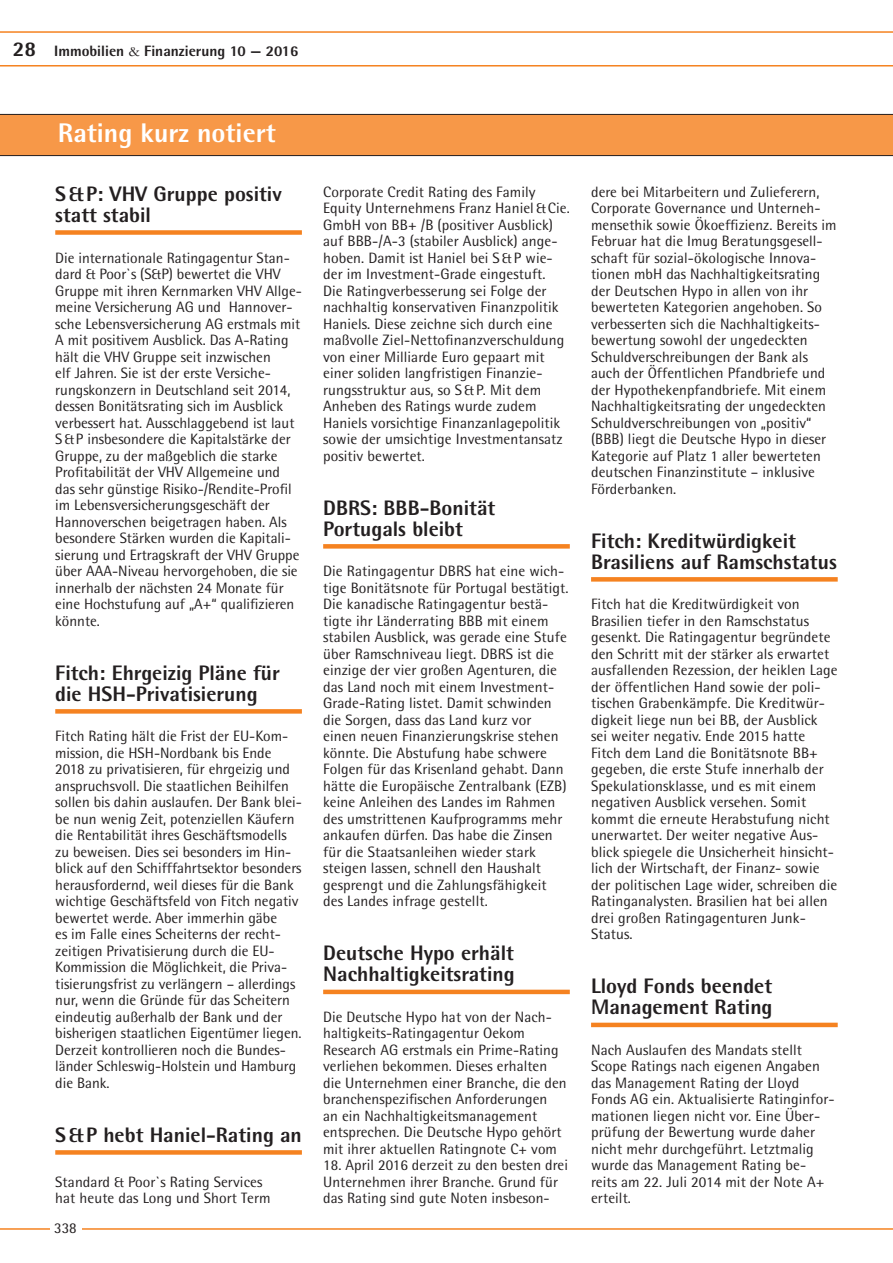
<style>
.page{position:relative;width:893px;height:1263px;background:#fff}
.page>*{position:absolute;margin:0;border:0;box-sizing:border-box;transform-origin:0 0}
.t1{font:800 27px "Rotis Semi Sans";color:#fff}
.t2{font:800 21px/21px "Rotis Semi Sans";color:#231f20}
.t3{font:15px/16.5px "Rotis Semi Sans";letter-spacing:.005em;color:#231f20}
.t4{font:800 15px "Rotis Semi Sans";color:#231f20}
.s1{font-family:"Garamond";font-weight:400}
</style>
<div class="page">
<div style="left:0;top:114px;width:893px;height:42px;background:#f79848"></div>
<hr style="left:0;top:1228px;width:893px;height:2px;background:#f58220">
<div style="left:55px;top:230px;width:247px;height:5px;background:#f58220"></div>
<div style="left:55px;top:709px;width:247px;height:5px;background:#f58220"></div>
<div style="left:55px;top:1150px;width:247px;height:5px;background:#f58220"></div>
<div style="left:323px;top:544px;width:247px;height:5px;background:#f58220"></div>
<hr style="left:323px;top:990px;width:247px;height:4px;background:#f58220">
<div style="left:591px;top:577px;width:247px;height:5px;background:#f58220"></div>
<hr style="left:591px;top:1023px;width:247px;height:4px;background:#f58220">
<div style="left:50px;top:1214px;width:32px;height:31px;background:#fff"></div>
<svg style="left:0;top:31px;width:893px;height:36px"></svg>
<h2 class="t2" style="left:13px;top:38px;width:25px">28</h2>
<p class="t4" style="left:54px;top:41px;width:246px">Immobilien <span class="s1">&amp;</span> Finanzierung 10 — 2016</p>
<h1 class="t1" style="left:58px;top:116px;width:219px">Rating kurz notiert</h1>
<h2 class="t2" style="left:55px;top:183px;width:228px">S&amp;P: VHV Gruppe positiv statt stabil</h2>
<p class="t3" style="left:55px;top:249px;width:248px">Die internationale Ratingagentur Stan&shy;dard &amp; Poor`s (S&amp;P) bewertet die VHV Gruppe mit ihren Kernmarken VHV Allge&shy;meine Versicherung AG und Hannover&shy;sche Lebensversicherung AG erstmals mit A mit positivem Ausblick. Das A-Rating hält die VHV Gruppe seit inzwischen<br>elf Jahren. Sie ist der erste Versiche&shy;rungskonzern in Deutschland seit 2014, dessen Bonitätsrating sich im Ausblick verbessert hat. Ausschlaggebend ist laut S&amp;P insbesondere die Kapitalstärke der Gruppe, zu der maßgeblich die starke Profitabilität der VHV Allgemeine und das sehr günstige Risiko-/Rendite-Profil im Lebensversicherungsgeschäft der Hannoverschen beigetragen haben. Als besondere Stärken wurden die Kapitali&shy;sierung und Ertragskraft der VHV Gruppe über AAA-Niveau hervorgehoben, die sie innerhalb der nächsten 24 Monate für eine Hochstufung auf „A+“ qualifizieren könnte.</p>
<h2 class="t2" style="left:55px;top:661px;width:226px">Fitch: Ehrgeizig Pläne für die HSH-Privatisierung</h2>
<p class="t3" style="left:55px;top:728px;width:248px">Fitch Rating hält die Frist der EU-Kom&shy;mission, die HSH-Nordbank bis Ende 2018 zu privatisieren, für ehrgeizig und anspruchsvoll. Die staatlichen Beihilfen sollen bis dahin auslaufen. Der Bank blei&shy;be nun wenig Zeit, potenziellen Käufern die Rentabilität ihres Geschäftsmodells zu beweisen. Dies sei besonders im Hin&shy;blick auf den Schifffahrtsektor besonders herausfordernd, weil dieses für die Bank wichtige Geschäftsfeld von Fitch negativ bewertet werde. Aber immerhin gäbe<br>es im Falle eines Scheiterns der recht&shy;zeitigen Privatisierung durch die EU-Kommission die Möglichkeit, die Priva&shy;tisierungsfrist zu verlängern – allerdings nur, wenn die Gründe für das Scheitern eindeutig außerhalb der Bank und der bisherigen staatlichen Eigentümer liegen.<br>Derzeit kontrollieren noch die Bundes&shy;länder Schleswig-Holstein und Hamburg die Bank.</p>
<h2 class="t2" style="left:55px;top:1123px;width:248px">S&amp;P hebt Haniel-Rating an</h2>
<p class="t3" style="left:55px;top:1173px;width:217px">Standard &amp; Poor`s Rating Services hat heute das Long und Short Term</p>
<p class="t3" style="left:54px;top:1219px;width:24px">338</p>
<p class="t3" style="left:323px;top:183px;width:248px">Corporate Credit Rating des Family Equity Unternehmens Franz Haniel&amp;Cie.<br>GmbH von BB+ /B (positiver Ausblick) auf BBB-/A-3 (stabiler Ausblick) ange&shy;hoben. Damit ist Haniel bei S&amp;P wie&shy;der im Investment-Grade eingestuft.<br>Die Ratingverbesserung sei Folge der nachhaltig konservativen Finanzpolitik Haniels. Diese zeichne sich durch eine maßvolle Ziel-Nettofinanzverschuldung von einer Milliarde Euro gepaart mit einer soliden langfristigen Finanzie&shy;rungsstruktur aus, so S&amp;P. Mit dem Anheben des Ratings wurde zudem Haniels vorsichtige Finanzanlagepolitik sowie der umsichtige Investmentansatz positiv bewertet.</p>
<h2 class="t2" style="left:323px;top:496px;width:174px">DBRS: BBB-Bonität<br>Portugals bleibt</h2>
<p class="t3" style="left:323px;top:563px;width:247px">Die Ratingagentur DBRS hat eine wich&shy;tige Bonitätsnote für Portugal bestätigt.<br>Die kanadische Ratingagentur bestä&shy;tigte ihr Länderrating BBB mit einem stabilen Ausblick, was gerade eine Stufe über Ramschniveau liegt. DBRS ist die einzige der vier großen Agenturen, die das Land noch mit einem Investment-Grade-Rating listet. Damit schwinden die Sorgen, dass das Land kurz vor einen neuen Finanzierungskrise stehen könnte. Die Abstufung habe schwere Folgen für das Krisenland gehabt. Dann hätte die Europäische Zentralbank (EZB) keine Anleihen des Landes im Rahmen des umstrittenen Kaufprogramms mehr ankaufen dürfen. Das habe die Zinsen für die Staatsanleihen wieder stark steigen lassen, schnell den Haushalt gesprengt und die Zahlungsfähigkeit des Landes infrage gestellt.</p>
<h2 class="t2" style="left:323px;top:942px;width:193px">Deutsche Hypo erhält<br>Nachhaltigkeitsrating</h2>
<p class="t3" style="left:323px;top:1008px;width:245px">Die Deutsche Hypo hat von der Nach&shy;haltigkeits-Ratingagentur Oekom Research AG erstmals ein Prime-Rating verliehen bekommen. Dieses erhalten die Unternehmen einer Branche, die den branchenspezifischen Anforderungen<br>an ein Nachhaltigkeitsmanagement entsprechen. Die Deutsche Hypo gehört mit ihrer aktuellen Ratingnote C+ vom</p>
<p class="t3" style="left:323px;top:1157px;width:246px">18. April 2016 derzeit zu den besten drei<br>Unternehmen ihrer Branche. Grund für das Rating sind gute Noten insbeson-</p>
<p class="t3" style="left:591px;top:183px;width:247px">dere bei Mitarbeitern und Zulieferern, Corporate Governance und Unterneh&shy;mensethik sowie Ökoeffizienz. Bereits im Februar hat die Imug Beratungsgesell&shy;schaft für sozial-ökologische Innova&shy;tionen mbH das Nachhaltigkeitsrating der Deutschen Hypo in allen von ihr bewerteten Kategorien angehoben. So verbesserten sich die Nachhaltigkeits&shy;bewertung sowohl der ungedeckten Schuldverschreibungen der Bank als auch der Öffentlichen Pfandbriefe und der Hypothekenpfandbriefe. Mit einem Nachhaltigkeitsrating der ungedeckten Schuldverschreibungen von „positiv“ (BBB) liegt die Deutsche Hypo in dieser Kategorie auf Platz 1 aller bewerteten deutschen Finanzinstitute – inklusive Förderbanken.</p>
<h2 class="t2" style="left:591px;top:529px;width:247px">Fitch: Kreditwürdigkeit<br>Brasiliens auf Ramschstatus</h2>
<p class="t3" style="left:591px;top:596px;width:248px">Fitch hat die Kreditwürdigkeit von Brasilien tiefer in den Ramschstatus gesenkt. Die Ratingagentur begründete den Schritt mit der stärker als erwartet ausfallenden Rezession, der heiklen Lage der öffentlichen Hand sowie der poli&shy;tischen Grabenkämpfe. Die Kreditwür&shy;digkeit liege nun bei BB, der Ausblick<br>sei weiter negativ. Ende 2015 hatte Fitch dem Land die Bonitätsnote BB+ gegeben, die erste Stufe innerhalb der Spekulationsklasse, und es mit einem negativen Ausblick versehen. Somit kommt die erneute Herabstufung nicht unerwartet. Der weiter negative Aus&shy;blick spiegele die Unsicherheit hinsicht&shy;lich der Wirtschaft, der Finanz- sowie der politischen Lage wider, schreiben die Ratinganalysten. Brasilien hat bei allen drei großen Ratingagenturen Junk-Status.</p>
<h2 class="t2" style="left:591px;top:975px;width:183px">Lloyd Fonds beendet<br>Management Rating</h2>
<p class="t3" style="left:591px;top:1041px;width:245px">Nach Auslaufen des Mandats stellt Scope Ratings nach eigenen Angaben das Management Rating der Lloyd Fonds AG ein. Aktualisierte Ratinginfor&shy;mationen liegen nicht vor. Eine Über&shy;prüfung der Bewertung wurde daher nicht mehr durchgeführt. Letztmalig wurde das Management Rating be&shy;reits am 22. Juli 2014 mit der Note A+ erteilt.</p>
</div>
